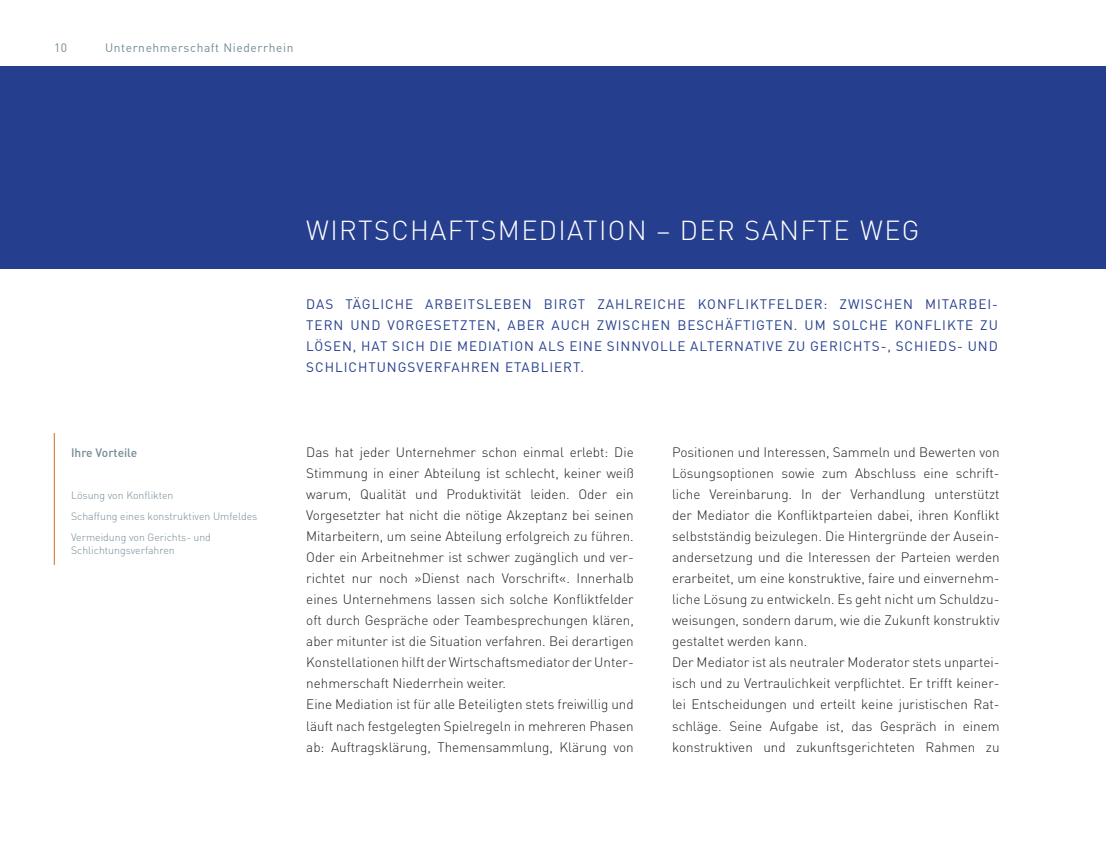
<style>
.page{position:relative;width:1106px;height:851px;background:#fff}
.page>*{position:absolute;margin:0;border:0;box-sizing:border-box;transform-origin:0 0}
.t1{font:300 27px "DIN";letter-spacing:.05em;color:#fff}
.t2{font:300 13.5px/21px "DIN";color:#231f20}
.t3{font:13.5px/21px "DIN";letter-spacing:.07em;color:#253f8e;text-align:justify}
.t4{font:12px "DIN";letter-spacing:.05em;color:#738a95}
.t5{font:500 12px "DIN";color:#738a95}
.t6{font:300 10.5px/21px "DIN";color:#738a95}
</style>
<div class="page">
<div style="left:0;top:66px;width:1106px;height:202px;background:#253f8e"></div>
<hr style="left:54px;top:433px;width:1px;height:132px;background:#cf7026">
<p class="t4" style="left:54px;top:40px;width:15px">10</p>
<p class="t4" style="left:105px;top:40px;width:190px">Unternehmerschaft Niederrhein</p>
<p class="t5" style="left:71px;top:445px;width:68px">Ihre Vorteile</p>
<p class="t6" style="left:71px;top:484px;width:188px">Lösung von Konflikten<br>Schaffung eines konstruktiven Umfeldes<br>Vermeidung von Gerichts- und</p>
<p class="t6" style="left:71px;top:539px;width:105px">Schlichtungsverfahren</p>
<h1 class="t1" style="left:306px;top:213px;width:614px">WIRTSCHAFTSMEDIATION – DER SANFTE WEG</h1>
<p class="t3" style="left:306px;top:293px;width:693px">DAS TÄGLICHE ARBEITSLEBEN BIRGT ZAHLREICHE KONFLIKTFELDER: ZWISCHEN MITARBEI-TERN UND VORGESETZTEN, ABER AUCH ZWISCHEN BESCHÄFTIGTEN. UM SOLCHE KONFLIKTE ZU LÖSEN, HAT SICH DIE MEDIATION ALS EINE SINNVOLLE ALTERNATIVE ZU GERICHTS-, SCHIEDS- UND SCHLICHTUNGSVERFAHREN ETABLIERT.</p>
<p class="t2" style="left:306px;top:441px;width:329px">Das hat jeder Unternehmer schon einmal erlebt: Die Stimmung in einer Abteilung ist schlecht, keiner weiß warum, Qualität und Produktivität leiden. Oder ein Vorgesetzter hat nicht die nötige Akzeptanz bei seinen Mitarbeitern, um seine Abteilung erfolgreich zu führen.<br>Oder ein Arbeitnehmer ist schwer zugänglich und ver&shy;richtet nur noch »Dienst nach Vorschrift«. Innerhalb eines Unternehmens lassen sich solche Konfliktfelder oft durch Gespräche oder Teambesprechungen klären, aber mitunter ist die Situation verfahren. Bei derartigen Konstellationen hilft der Wirtschaftsmediator der Unter&shy;nehmerschaft Niederrhein weiter.<br>Eine Mediation ist für alle Beteiligten stets freiwillig und läuft nach festgelegten Spielregeln in mehreren Phasen ab: Auftragsklärung, Themensammlung, Klärung von</p>
<p class="t2" style="left:672px;top:441px;width:329px">Positionen und Interessen, Sammeln und Bewerten von Lösungsoptionen sowie zum Abschluss eine schrift&shy;liche Vereinbarung. In der Verhandlung unterstützt der Mediator die Konfliktparteien dabei, ihren Konflikt selbstständig beizulegen. Die Hintergründe der Ausein&shy;andersetzung und die Interessen der Parteien werden erarbeitet, um eine konstruktive, faire und einvernehm&shy;liche Lösung zu entwickeln. Es geht nicht um Schuldzu&shy;weisungen, sondern darum, wie die Zukunft konstruktiv gestaltet werden kann.<br>Der Mediator ist als neutraler Moderator stets unpartei&shy;isch und zu Vertraulichkeit verpflichtet. Er trifft keiner&shy;lei Entscheidungen und erteilt keine juristischen Rat&shy;schläge. Seine Aufgabe ist, das Gespräch in einem konstruktiven und zukunftsgerichteten Rahmen zu</p>
</div>
